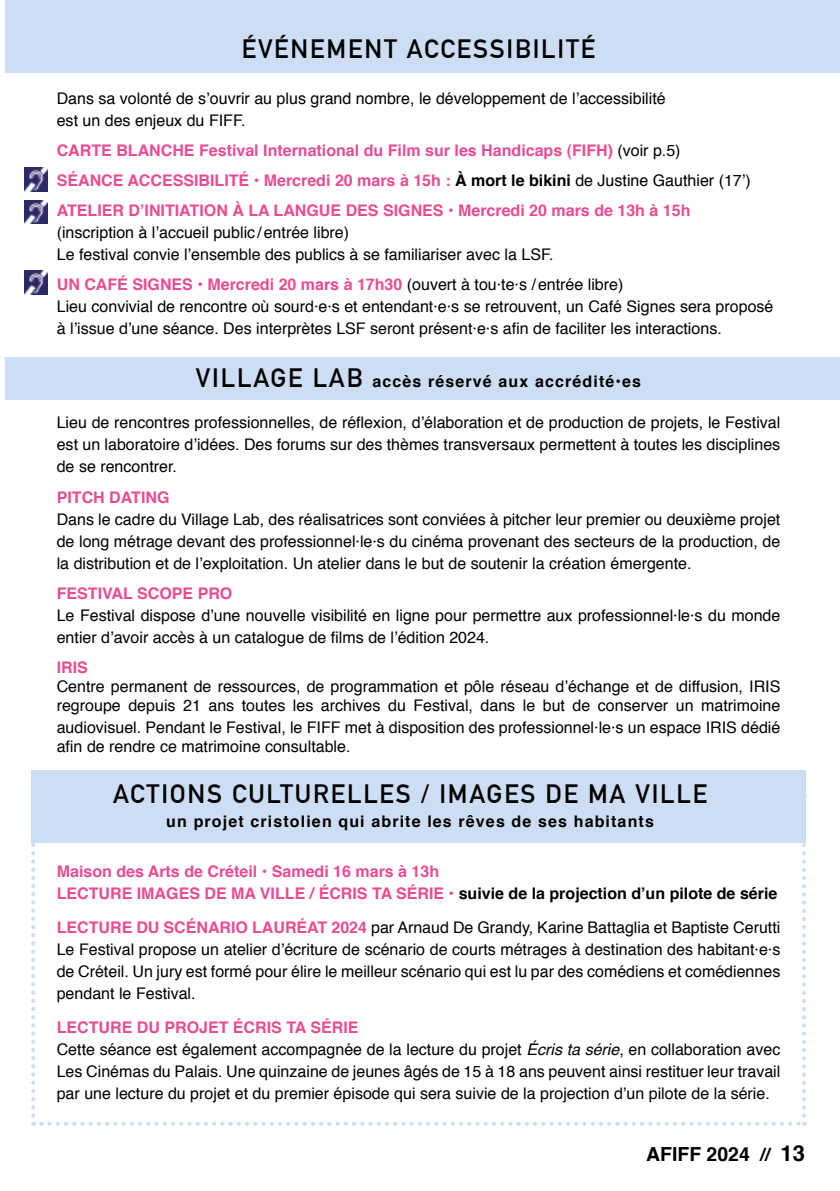
<style>
.page{position:relative;width:840px;height:1191px;background:#fff}
.page>*{position:absolute;margin:0;border:0;box-sizing:border-box;transform-origin:0 0}
.t1{font:700 26px "DIN Alternate";letter-spacing:.07em;color:#000}
.t2{font:700 19.4px "Helvetica";color:#000}
.t3{font:16px/22px "Helvetica";color:#000}
.t4{font:700 16px/30px "Helvetica";color:#ea4b93}
.t5{font:700 16px "Helvetica";letter-spacing:.07em;color:#000}
.s1{font-weight:400;color:#000}
.s2{color:#000}
.s3{font-weight:700;color:#ea4b93}
.s4{font-family:"DIN Alternate";font-size:26px}
.s5{font-style:italic}
.s6{font-size:18px}
.s7{font-size:22px}
</style>
<div class="page">
<svg style="left:31px;top:843px;width:4px;height:282px"></svg>
<svg style="left:41px;top:1122px;width:763px;height:3px"></svg>
<svg style="left:802px;top:843px;width:3px;height:272px"></svg>
<div style="left:31px;top:771px;width:774px;height:72px;background:#cdddf3"></div>
<div style="left:0;top:357px;width:839px;height:43px;background:#cdddf3"></div>
<div style="left:0;top:0;width:839px;height:72px;background:#cdddf3"></div>
<div style="left:0;top:0;width:5px;height:1191px;background:#fff"></div>
<img style="left:24px;top:167px;width:24px;height:24px">
<img style="left:24px;top:200px;width:24px;height:24px">
<img style="left:24px;top:271px;width:24px;height:23px">
<h1 class="t1" style="left:241px;top:29px;width:355px">ÉVÉNEMENT ACCESSIBILITÉ</h1>
<p class="t3" style="left:57px;top:88px;width:610px">Dans sa volonté de s’ouvrir au plus grand nombre, le développement de l’accessibilité est un des enjeux du FIFF.</p>
<p class="t4" style="left:57px;top:136px;width:695px">CARTE BLANCHE Festival International du Film sur les Handicaps (FIFH) <span class="s1">(voir p.5)<br></span>SÉANCE ACCESSIBILITÉ • Mercredi 20 mars à 15h : <span class="s2">À mort le bikini</span> <span class="s1">de Justine Gauthier (17’)<br></span>ATELIER D’INITIATION À LA LANGUE DES SIGNES • Mercredi 20 mars de 13h à 15h</p>
<p class="t3" style="left:57px;top:222px;width:498px">(inscription à l’accueil public /entrée libre)<br>Le festival convie l’ensemble des publics à se familiariser avec la LSF.</p>
<p class="t3" style="left:57px;top:274px;width:717px"><span class="s3">UN CAFÉ SIGNES • Mercredi 20 mars à 17h30</span> (ouvert à tou·te·s /entrée libre)<br>Lieu convivial de rencontre où sourd·e·s et entendant·e·s se retrouvent, un Café Signes sera proposé à l’issue d’une séance. Des interprètes LSF seront présent·e·s afin de faciliter les interactions.</p>
<p class="t5" style="left:196px;top:369px;width:446px"><span class="s4">VILLAGE LAB</span> accès réservé aux accrédité•es</p>
<p class="t3" style="left:57px;top:412px;width:724px;text-align:justify">Lieu de rencontres professionnelles, de réflexion, d’élaboration et de production de projets, le Festival est un laboratoire d’idées. Des forums sur des thèmes transversaux permettent à toutes les disciplines de se rencontrer.</p>
<p class="t4" style="left:57px;top:482px;width:114px">PITCH DATING</p>
<p class="t3" style="left:57px;top:508px;width:724px;text-align:justify">Dans le cadre du Village Lab, des réalisatrices sont conviées à pitcher leur premier ou deuxième projet de long métrage devant des professionnel·le·s du cinéma provenant des secteurs de la production, de la distribution et de l’exploitation. Un atelier dans le but de soutenir la création émergente.</p>
<p class="t4" style="left:57px;top:578px;width:177px">FESTIVAL SCOPE PRO</p>
<p class="t3" style="left:57px;top:604px;width:724px">Le Festival dispose d’une nouvelle visibilité en ligne pour permettre aux professionnel·le·s du monde entier d’avoir accès à un catalogue de films de l’édition 2024.</p>
<p class="t4" style="left:57px;top:652px;width:33px">IRIS</p>
<p class="t3" style="left:57px;top:677px;width:724px;line-height:19.2px">Centre permanent de ressources, de programmation et pôle réseau d’échange et de diffusion, IRIS regroupe depuis 21 ans toutes les archives du Festival, dans le but de conserver un matrimoine</p>
<p class="t3" style="left:57px;top:718px;width:724px;line-height:19.2px">audiovisuel. Pendant le Festival, le FIFF met à disposition des professionnel·le·s un espace IRIS dédié afin de rendre ce matrimoine consultable.</p>
<h1 class="t1" style="left:113px;top:774px;width:595px">ACTIONS CULTURELLES / IMAGES DE MA VILLE</h1>
<p class="t5" style="left:166px;top:808px;width:489px">un projet cristolien qui abrite les rêves de ses habitants</p>
<p class="t4" style="left:57px;top:860px;width:721px;line-height:22px">Maison des Arts de Créteil • Samedi 16 mars à 13h<br>LECTURE IMAGES DE MA VILLE / ÉCRIS TA SÉRIE • <span class="s2">suivie de la projection d’un pilote de série</span></p>
<p class="t3" style="left:57px;top:917px;width:724px;text-align:justify"><span class="s3">LECTURE DU SCÉNARIO LAURÉAT 2024</span> par Arnaud De Grandy, Karine Battaglia et Baptiste Cerutti Le Festival propose un atelier d’écriture de scénario de courts métrages à destination des habitant·e·s de Créteil. Un jury est formé pour élire le meilleur scénario qui est lu par des comédiens et comédiennes pendant le Festival.</p>
<p class="t3" style="left:57px;top:1017px;width:724px"><span class="s3">LECTURE DU PROJET ÉCRIS TA SÉRIE<br></span>Cette séance est également accompagnée de la lecture du projet <span class="s5">Écris ta série</span>, en collaboration avec Les Cinémas du Palais. Une quinzaine de jeunes âgés de 15 à 18 ans peuvent ainsi restituer leur travail par une lecture du projet et du premier épisode qui sera suivie de la projection d’un pilote de la série.</p>
<p class="t2" style="left:646px;top:1138px;width:160px">AFIFF 2024 <span class="s6">//</span> <span class="s7">13</span></p>
</div>
